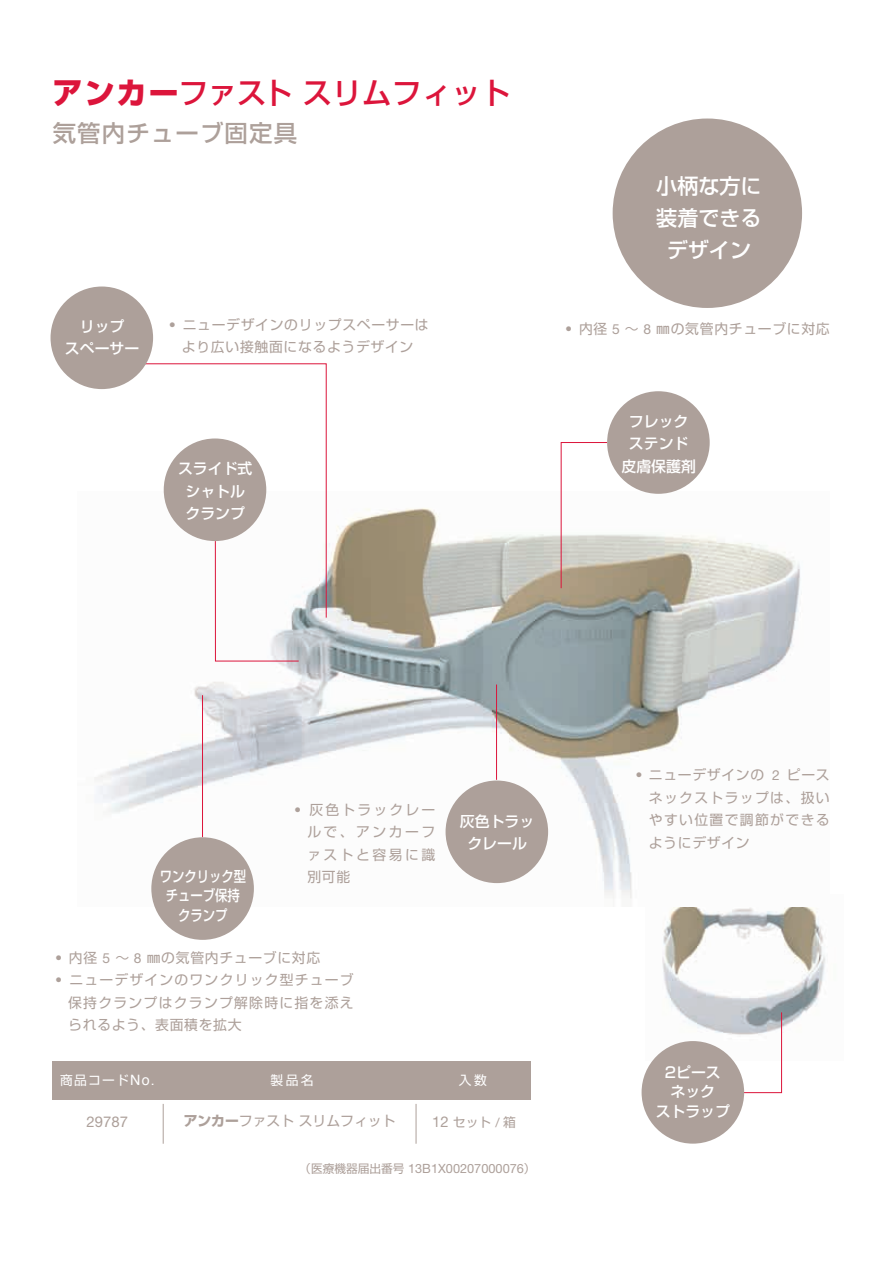
<style>
.page{position:relative;width:893px;height:1263px;background:#fff}
.page>*{position:absolute;margin:0;border:0;box-sizing:border-box;transform-origin:0 0}
.t1{font:500 29.7px "Shin Go Pro";color:#dc153b}
.t2{font:500 23.4px "Shin Go Pro";letter-spacing:.05em;color:#ada09a}
.t3{font:500 21.15px/32px "Shin Go Pro";color:#fff;text-align:center}
.t4{font:500 14.85px/22.5px "Shin Go Pro";color:#fff;text-align:center}
.t5{font:500 14.85px/19.5px "Shin Go Pro";color:#fff;text-align:center;scale:.83 1}
.t6{font:14.85px "Helvetica Neue LT Std";color:#ada09a}
.t7{font:13.8px/22.5px "Shin Go Pro";letter-spacing:.05em;color:#ada09a;text-align:justify}
.t8{font:13.8px "Shin Go Pro";letter-spacing:.085em;color:#ada09a}
.t9{font:13.8px "Shin Go Pro";letter-spacing:.09em;color:#ada09a}
.t10{font:13.8px "Shin Go Pro";color:#ada09a}
.t11{font:12.75px "Helvetica Neue LT Std";color:#ada09a}
.t12{font:12.75px "Shin Go Pro";letter-spacing:.1em;color:#fff}
.t13{font:12.75px "Shin Go Pro";color:#ada09a}
.s1{font-weight:800}
.s2{font-weight:900}
.s3{font-family:"Helvetica Neue LT Std"}
.s4{font-family:"Koz Go Pr 6 N"}
.s5{font-family:"Helvetica";font-size:14.25px}
.s6{font-weight:700}
.s7{font-family:"Helvetica Neue LT Std";font-size:14.85px}
.s8{font-family:"Shin Go Pro";font-size:11.7px}
</style>
<div class="page">
<img style="left:652px;top:907px;width:174px;height:154px">
<img style="left:94px;top:491px;width:707px;height:414px">
<svg style="left:143px;top:363px;width:184px;height:255px"></svg>
<svg style="left:560px;top:442px;width:48px;height:147px"></svg>
<hr style="left:496px;top:684px;width:1px;height:96px;background:#dc153b">
<hr style="left:202px;top:695px;width:1px;height:142px;background:#dc153b">
<svg style="left:214px;top:540px;width:86px;height:122px"></svg>
<svg style="left:741px;top:1011px;width:41px;height:82px"></svg>
<div style="left:52px;top:1061px;width:478px;height:39px;background:#ada09a"></div>
<hr style="left:163px;top:1104px;width:1px;height:40px;background:#ada09a">
<hr style="left:416px;top:1104px;width:1px;height:40px;background:#ada09a">
<div style="left:51px;top:286px;width:102px;height:103px;background:#ada09a;border-radius:50%"></div>
<div style="left:446px;top:780px;width:102px;height:103px;background:#ada09a;border-radius:50%"></div>
<div style="left:607px;top:391px;width:103px;height:103px;background:#ada09a;border-radius:50%"></div>
<div style="left:164px;top:438px;width:102px;height:103px;background:#ada09a;border-radius:50%"></div>
<div style="left:151px;top:837px;width:103px;height:103px;background:#ada09a;border-radius:50%"></div>
<div style="left:642px;top:1041px;width:102px;height:102px;background:#ada09a;border-radius:50%"></div>
<div style="left:613px;top:119px;width:189px;height:189px;background:#ada09a;border-radius:50%"></div>
<h1 class="t1" style="left:53px;top:68px;width:460px"><span class="s1">アンカー</span>ファスト スリムフィット</h1>
<h2 class="t2" style="left:53px;top:114px;width:246px">気管内チューブ固定具</h2>
<h3 class="t3" style="left:656px;top:167px;width:107px">小柄な方に装着できるデザイン</h3>
<p class="t4" style="left:65px;top:313px;width:76px">リップ<br>スペーサー</p>
<p class="t7" style="left:165px;top:311px;width:265px"><span class="s2">・</span>ニューデザインのリップスペーサーは</p>
<p class="t7" style="left:562px;top:315px;width:269px"><span class="s2">・</span>内径 <span class="s3">5</span> <span class="s4">～</span> <span class="s3">8</span> ㎜の気管内チューブに対応</p>
<p class="t7" style="left:182px;top:334px;width:233px">より広い接触面になるようデザイン</p>
<p class="t4" style="left:629px;top:408px;width:61px;text-align:left">フレックステンド</p>
<p class="t4" style="left:178px;top:455px;width:76px">スライド式</p>
<p class="t4" style="left:621px;top:453px;width:76px">皮膚保護剤</p>
<p class="t4" style="left:186px;top:478px;width:61px;text-align:left">シャトルクランプ</p>
<p class="t5" style="left:160px;top:865px;width:106px">ワンクリック型チューブ保持クランプ</p>
<p class="t7" style="left:307px;top:796px;width:129px;text-indent:-16px"><span class="s2">・</span>灰色トラックレールで、アンカーファストと容易に識別可能</p>
<p class="t4" style="left:460px;top:808px;width:76px">灰色トラックレール</p>
<p class="t7" style="left:649px;top:762px;width:182px;text-indent:-16px"><span class="s2">・</span>ニューデザインの <span class="s3">2</span> ピースネックストラップは、扱いやすい位置で調節ができるようにデザイン</p>
<p class="t7" style="left:52px;top:945px;width:270px"><span class="s2">・</span>内径 <span class="s3">5</span> <span class="s4">～</span> <span class="s3">8</span> ㎜の気管内チューブに対応</p>
<p class="t8" style="left:52px;top:969px;width:303px"><span class="s2">・</span>ニューデザインのワンクリック型チューブ</p>
<p class="t9" style="left:68px;top:991px;width:287px">保持クランプはクランプ解除時に指を添え</p>
<p class="t7" style="left:68px;top:1012px;width:175px">られるよう、表面積を拡大</p>
<p class="t12" style="left:60px;top:1070px;width:96px">商品コード<span class="s5">No.</span></p>
<p class="t12" style="left:270px;top:1070px;width:45px">製品名</p>
<p class="t12" style="left:459px;top:1070px;width:30px">入数</p>
<p class="t6" style="left:87px;top:1112px;width:43px">29787</p>
<p class="t10" style="left:184px;top:1109px;width:213px"><span class="s6">アンカー</span>ファスト スリムフィット</p>
<p class="t13" style="left:432px;top:1111px;width:85px"><span class="s7">12</span> セット <span class="s3">/</span> 箱</p>
<p class="t11" style="left:299px;top:1161px;width:238px"><span class="s8">（医療機器届出番号</span> 13B1X00207000076<span class="s8">）</span></p>
<p class="t4" style="left:656px;top:1061px;width:76px;line-height:19.5px">2ピースネック<br>ストラップ</p>
</div>
